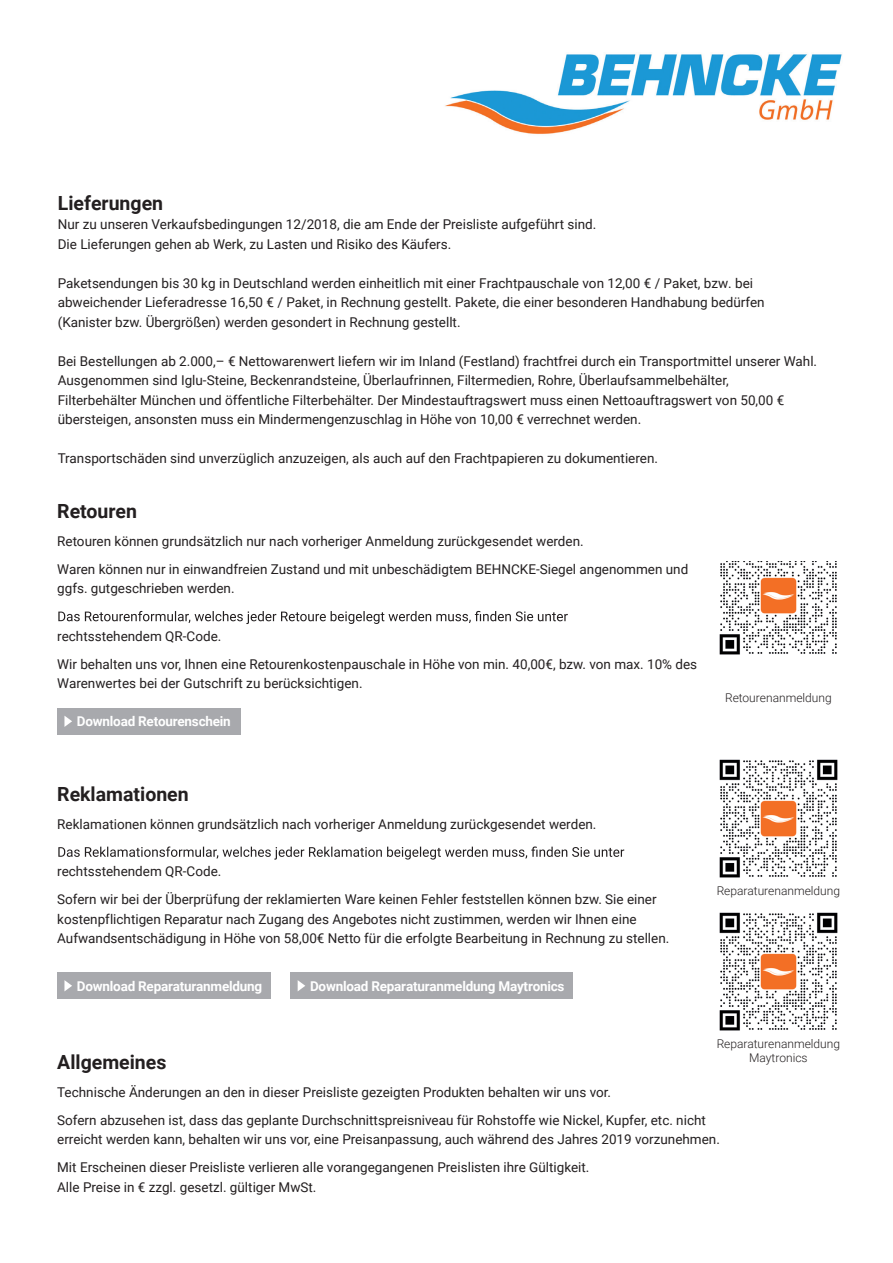
<style>
.page{position:relative;width:893px;height:1263px;background:#fff}
.page>*{position:absolute;margin:0;border:0;box-sizing:border-box;transform-origin:0 0}
.t1{font:700 19.5px "Roboto";color:#231f20}
.t2{font:13.5px/19.5px "Roboto";color:#231f20}
.t3{font:700 13.5px "Roboto";letter-spacing:-.015em;color:#fff}
.t4{font:300 12px/14.4px "Roboto";color:#231f20;text-align:center}
</style>
<div class="page">
<svg style="left:58px;top:611px;width:510px;height:13px"></svg>
<img style="left:719px;top:562px;width:118px;height:93px">
<svg style="left:58px;top:846px;width:566px;height:14px"></svg>
<img style="left:719px;top:912px;width:119px;height:119px">
<img style="left:719px;top:759px;width:119px;height:119px">
<img style="left:445px;top:54px;width:397px;height:80px">
<div style="left:57px;top:708px;width:184px;height:26px;background:#a8a9ad"></div>
<svg style="left:64px;top:716px;width:8px;height:11px"></svg>
<div style="left:57px;top:972px;width:214px;height:27px;background:#a8a9ad"></div>
<svg style="left:64px;top:980px;width:8px;height:11px"></svg>
<div style="left:290px;top:972px;width:283px;height:27px;background:#a8a9ad"></div>
<svg style="left:298px;top:980px;width:7px;height:11px"></svg>
<h1 class="t1" style="left:58px;top:189px;width:107px">Lieferungen</h1>
<p class="t2" style="left:58px;top:214px;width:540px">Nur zu unseren Verkaufsbedingungen 12/2018, die am Ende der Preisliste aufgeführt sind.<br>Die Lieferungen gehen ab Werk, zu Lasten und Risiko des Käufers.</p>
<p class="t2" style="left:58px;top:273px;width:708px">Paketsendungen bis 30 kg in Deutschland werden einheitlich mit einer Frachtpauschale von 12,00 € / Paket, bzw. bei abweichender Lieferadresse 16,50 € / Paket, in Rechnung gestellt. Pakete, die einer besonderen Handhabung bedürfen (Kanister bzw. Übergrößen) werden gesondert in Rechnung gestellt.</p>
<p class="t2" style="left:58px;top:351px;width:761px">Bei Bestellungen ab 2.000,– € Nettowarenwert liefern wir im Inland (Festland) frachtfrei durch ein Transportmittel unserer Wahl.<br>Ausgenommen sind Iglu-Steine, Beckenrandsteine, Überlaufrinnen, Filtermedien, Rohre, Überlaufsammelbehälter,<br>Filterbehälter München und öffentliche Filterbehälter. Der Mindestauftragswert muss einen Nettoauftragswert von 50,00 € übersteigen, ansonsten muss ein Mindermengenzuschlag in Höhe von 10,00 € verrechnet werden.</p>
<p class="t2" style="left:58px;top:448px;width:602px">Transportschäden sind unverzüglich anzuzeigen, als auch auf den Frachtpapieren zu dokumentieren.</p>
<h1 class="t1" style="left:57px;top:497px;width:81px">Retouren</h1>
<p class="t2" style="left:57px;top:526px;width:633px;line-height:28px">Retouren können grundsätzlich nur nach vorheriger Anmeldung zurückgesendet werden.<br>Waren können nur in einwandfreien Zustand und mit unbeschädigtem BEHNCKE-Siegel angenommen und</p>
<p class="t2" style="left:57px;top:578px;width:179px">ggfs. gutgeschrieben werden.</p>
<p class="t2" style="left:57px;top:621px;width:641px;line-height:28px">rechtsstehendem QR-Code.<br>Wir behalten uns vor, Ihnen eine Retourenkostenpauschale in Höhe von min. 40,00€, bzw. von max. 10% des</p>
<p class="t2" style="left:57px;top:673px;width:307px">Warenwertes bei der Gutschrift zu berücksichtigen.</p>
<p class="t3" style="left:77px;top:712px;width:155px">Download Retourenschein</p>
<h1 class="t1" style="left:57px;top:780px;width:133px">Reklamationen</h1>
<p class="t2" style="left:57px;top:814px;width:541px">Reklamationen können grundsätzlich nach vorheriger Anmeldung zurückgesendet werden.</p>
<p class="t2" style="left:57px;top:857px;width:601px;line-height:28px">rechtsstehendem QR-Code.<br>Sofern wir bei der Überprüfung der reklamierten Ware keinen Fehler feststellen können bzw. Sie einer</p>
<p class="t2" style="left:57px;top:909px;width:614px">kostenpflichtigen Reparatur nach Zugang des Angebotes nicht zustimmen, werden wir Ihnen eine<br>Aufwandsentschädigung in Höhe von 58,00€ Netto für die erfolgte Bearbeitung in Rechnung zu stellen.</p>
<p class="t3" style="left:77px;top:976px;width:187px">Download Reparaturanmeldung</p>
<p class="t3" style="left:310px;top:976px;width:256px">Download Reparaturanmeldung Maytronics</p>
<p class="t4" style="left:725px;top:690px;width:108px">Retourenanmeldung</p>
<p class="t4" style="left:717px;top:883px;width:125px">Reparaturenanmeldung</p>
<p class="t4" style="left:717px;top:1036px;width:125px">Reparaturenanmeldung<br>Maytronics</p>
<h1 class="t1" style="left:57px;top:1048px;width:111px">Allgemeines</h1>
<p class="t2" style="left:57px;top:1077px;width:650px;line-height:28px">Technische Änderungen an den in dieser Preisliste gezeigten Produkten behalten wir uns vor.<br>Sofern abzusehen ist, dass das geplante Durchschnittspreisniveau für Rohstoffe wie Nickel, Kupfer, etc. nicht</p>
<p class="t2" style="left:57px;top:1125px;width:664px;line-height:28px">erreicht werden kann, behalten wir uns vor, eine Preisanpassung, auch während des Jahres 2019 vorzunehmen.<br>Mit Erscheinen dieser Preisliste verlieren alle vorangegangenen Preislisten ihre Gültigkeit.</p>
<p class="t2" style="left:57px;top:1177px;width:261px">Alle Preise in € zzgl. gesetzl. gültiger MwSt.</p>
</div>
